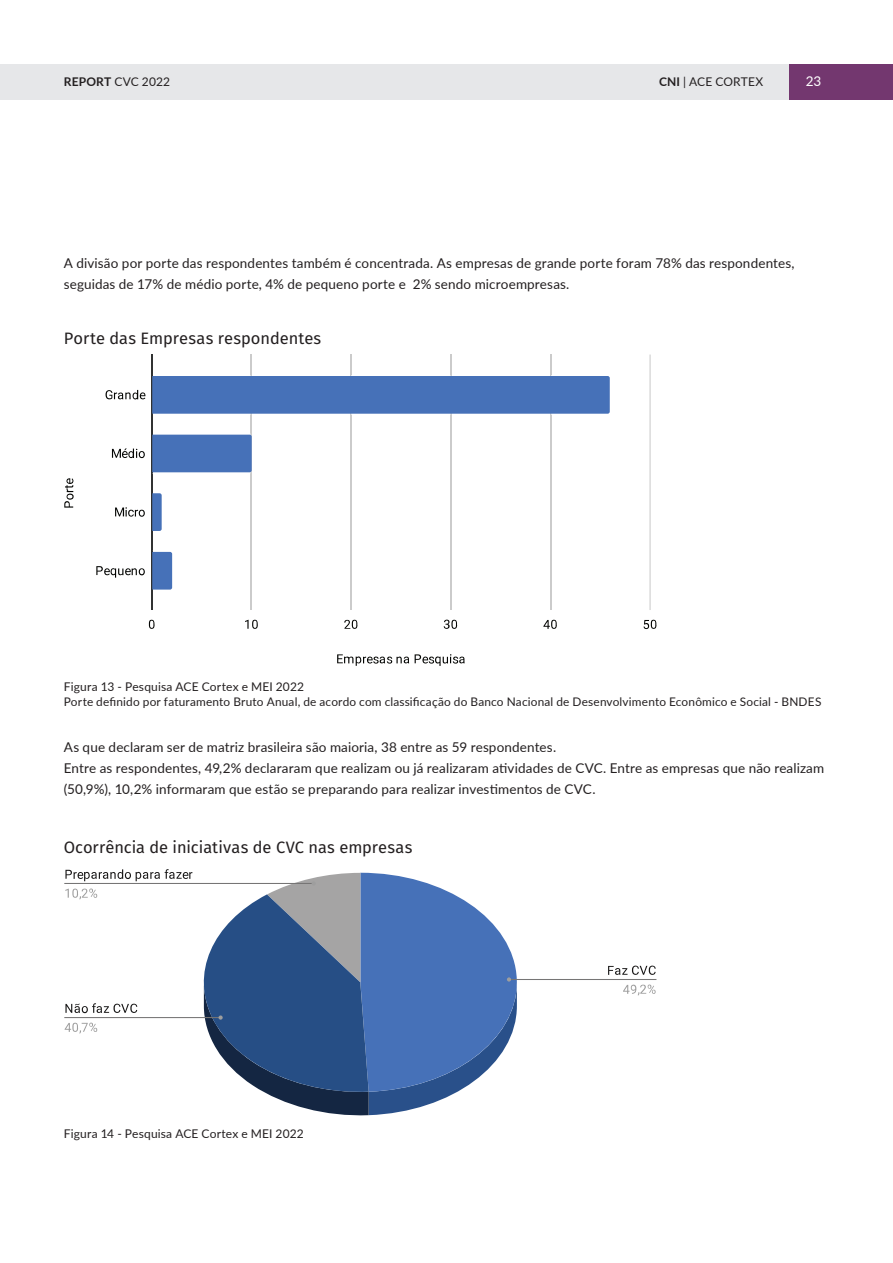
<style>
.page{position:relative;width:893px;height:1263px;background:#fff}
.page>*{position:absolute;margin:0;border:0;box-sizing:border-box;transform-origin:0 0}
.t1{font:16.5px "Fira Sans";color:#231f20}
.t2{font:13.5px/21px "Lato";letter-spacing:.01em;color:#231f20}
.t3{font:13.5px "Lato";color:#fff}
.t4{font:12px "Lato";letter-spacing:.015em;color:#231f20}
.t5{font:11.85px "Lato";letter-spacing:.015em;color:#231f20}
.s1{font-weight:700}
</style>
<div class="page">
<hr style="left:151px;top:354px;width:1px;height:256px;background:#313232">
<hr style="left:251px;top:354px;width:1px;height:256px;background:#cbcbcb">
<hr style="left:350px;top:354px;width:1px;height:256px;background:#cbcbcb">
<hr style="left:451px;top:354px;width:1px;height:256px;background:#cbcbcb">
<hr style="left:550px;top:354px;width:1px;height:256px;background:#cbcbcb">
<hr style="left:649px;top:354px;width:2px;height:256px;background:#cbcbcb">
<svg style="left:152px;top:375px;width:458px;height:40px"></svg>
<svg style="left:152px;top:434px;width:100px;height:39px"></svg>
<svg style="left:152px;top:492px;width:10px;height:40px"></svg>
<svg style="left:152px;top:551px;width:21px;height:40px"></svg>
<svg style="left:337px;top:654px;width:128px;height:12px"></svg>
<svg style="left:64px;top:478px;width:10px;height:30px"></svg>
<svg style="left:106px;top:390px;width:39px;height:9px"></svg>
<svg style="left:112px;top:448px;width:33px;height:10px"></svg>
<svg style="left:115px;top:507px;width:30px;height:10px"></svg>
<svg style="left:96px;top:566px;width:49px;height:12px"></svg>
<svg style="left:149px;top:620px;width:6px;height:9px"></svg>
<svg style="left:245px;top:620px;width:13px;height:9px"></svg>
<svg style="left:344px;top:620px;width:13px;height:9px"></svg>
<svg style="left:444px;top:620px;width:13px;height:9px"></svg>
<svg style="left:543px;top:620px;width:14px;height:9px"></svg>
<svg style="left:644px;top:620px;width:12px;height:9px"></svg>
<hr style="left:64px;top:883px;width:250px;height:1px;background:#767575">
<hr style="left:64px;top:1017px;width:156px;height:1px;background:#767575">
<svg style="left:608px;top:965px;width:48px;height:10px"></svg>
<svg style="left:623px;top:984px;width:33px;height:11px"></svg>
<hr style="left:509px;top:979px;width:147px;height:1px;background:#767575">
<svg style="left:65px;top:869px;width:452px;height:247px"></svg>
<div style="left:789px;top:64px;width:104px;height:35px;background:#73376f"></div>
<div style="left:0;top:64px;width:342px;height:35px;background:#e6e7e9"></div>
<div style="left:342px;top:64px;width:447px;height:35px;background:#e6e7e9"></div>
<p class="t4" style="left:64px;top:73px;width:108px"><span class="s1">REPORT</span> CVC 2022</p>
<p class="t4" style="left:659px;top:73px;width:106px"><span class="s1">CNI</span> | ACE CORTEX</p>
<p class="t3" style="left:806px;top:71px;width:17px">23</p>
<p class="t2" style="left:64px;top:252px;width:732px">A divisão por porte das respondentes também é concentrada. As empresas de grande porte foram 78% das respondentes, seguidas de 17% de médio porte, 4% de pequeno porte e 2% sendo microempresas.</p>
<p class="t1" style="left:64px;top:326px;width:259px">Porte das Empresas respondentes</p>
<p class="t4" style="left:64px;top:678px;width:242px">Figura 13 - Pesquisa ACE Cortex e MEI 2022</p>
<p class="t5" style="left:64px;top:693px;width:759px">Porte definido por faturamento Bruto Anual, de acordo com classificação do Banco Nacional de Desenvolvimento Econômico e Social - BNDES</p>
<p class="t2" style="left:64px;top:736px;width:762px">As que declaram ser de matriz brasileira são maioria, 38 entre as 59 respondentes.<br>Entre as respondentes, 49,2% declararam que realizam ou já realizaram atividades de CVC. Entre as empresas que não realizam (50,9%), 10,2% informaram que estão se preparando para realizar investimentos de CVC.</p>
<p class="t1" style="left:64px;top:835px;width:350px">Ocorrência de iniciativas de CVC nas empresas</p>
<p class="t4" style="left:64px;top:1125px;width:242px">Figura 14 - Pesquisa ACE Cortex e MEI 2022</p>
</div>
